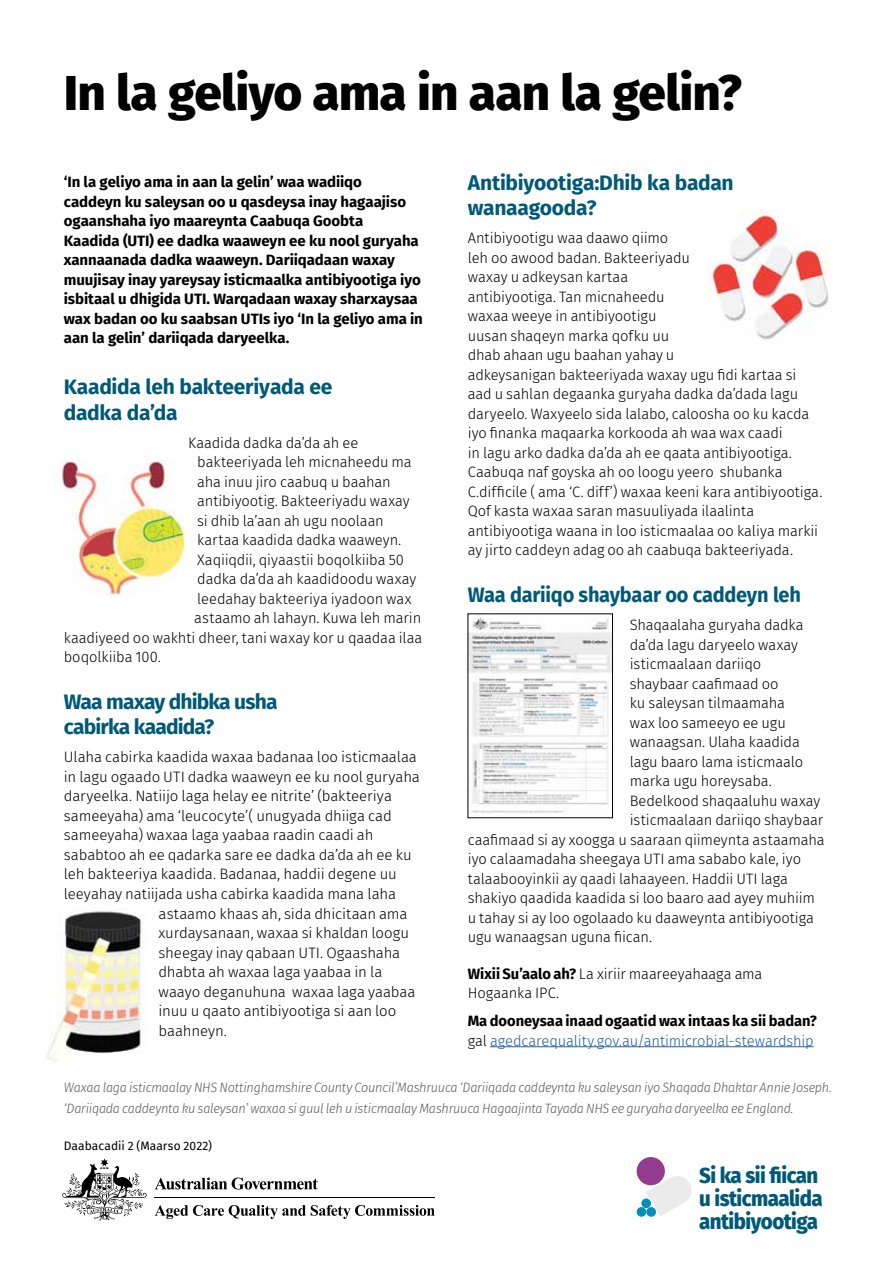
<style>
.page{position:relative;width:893px;height:1263px;background:#fff}
.page>*{position:absolute;margin:0;border:0;box-sizing:border-box;transform-origin:0 0}
.t1{font:800 49.5px "Fira Sans";letter-spacing:-.015em;color:#000}
.t2{font:800 21.9px/23.2px "Fira Sans";letter-spacing:-.025em;color:#005978;scale:.93 1}
.t3{font:700 21px/25.5px "Fira Sans";letter-spacing:-.015em;color:#005978}
.t4{font:700 21px/25.5px "Fira Sans";letter-spacing:-.04em;color:#005978}
.t5{font:700 21px "Fira Sans";letter-spacing:-.015em;color:#005978;scale:.95 1}
.t6{font:300 15px/19.5px "Fira Sans";letter-spacing:-.01em;color:#000}
.t7{font:700 15px/19.5px "Fira Sans";letter-spacing:-.005em;color:#000}
.t8{font:300 15px/19.5px "Fira Sans";letter-spacing:-.01em;color:#215e9e}
.t9{font:italic 300 13.5px/20.7px "Fira Sans";letter-spacing:-.02em;color:#58595b;scale:.94 1}
.t10{font:12px "Fira Sans";letter-spacing:.005em;color:#000}
.s1{font-weight:700}
.s2{font-weight:700;color:#000}
.s3{color:#000}
</style>
<div class="page">
<img style="left:62px;top:460px;width:124px;height:135px">
<img style="left:46px;top:911px;width:99px;height:151px">
<hr style="left:490px;top:1046px;width:324px;height:1px;background:#215e9e">
<img style="left:707px;top:210px;width:122px;height:130px">
<img style="left:470px;top:616px;width:141px;height:198px">
<div style="left:637px;top:1157px;width:28px;height:28px;background:#933b91;border-radius:50%"></div>
<div style="left:637px;top:1207px;width:9px;height:10px;background:#0090b9;border-radius:50%"></div>
<div style="left:641px;top:1198px;width:10px;height:10px;background:#0090b9;border-radius:50%"></div>
<svg style="left:646px;top:1178px;width:37px;height:39px"></svg>
<div style="left:663px;top:1176px;width:29px;height:28px;background:#ebebec;border-radius:50%"></div>
<svg style="left:155px;top:1205px;width:280px;height:14px"></svg>
<svg style="left:155px;top:1177px;width:163px;height:12px"></svg>
<svg style="left:62px;top:1158px;width:85px;height:62px"></svg>
<hr style="left:155px;top:1197px;width:280px;height:1px;background:#000">
<h1 class="t1" style="left:64px;top:50px;width:680px">In la geliyo ama in aan la gelin?</h1>
<h3 class="t3" style="left:468px;top:168px;width:267px">Antibiyootiga:Dhib ka badan wanaagooda?</h3>
<p class="t6" style="left:468px;top:228px;width:356px">Antibiyootigu waa daawo qiimo<br>leh oo awood badan. Bakteeriyadu<br>waxay u adkeysan kartaa<br>antibiyootiga. Tan micnaheedu<br>waxaa weeye in antibiyootigu<br>uusan shaqeyn marka qofku uu<br>dhab ahaan ugu baahan yahay u<br>adkeysanigan bakteeriyada waxay ugu fidi kartaa si aad u sahlan degaanka guryaha dadka da’dada lagu daryeelo. Waxyeelo sida lalabo, caloosha oo ku kacda iyo finanka maqaarka korkooda ah waa wax caadi<br>in lagu arko dadka da’da ah ee qaata antibiyootiga.<br>Caabuqa naf goyska ah oo loogu yeero shubanka C.difficile ( ama ‘C. diff’) waxaa keeni kara antibiyootiga.<br>Qof kasta waxaa saran masuuliyada ilaalinta antibiyootiga waana in loo isticmaalaa oo kaliya markii ay jirto caddeyn adag oo ah caabuqa bakteeriyada.</p>
<h3 class="t5" style="left:468px;top:577px;width:352px">Waa dariiqo shaybaar oo caddeyn leh</h3>
<p class="t6" style="left:630px;top:615px;width:175px">Shaqaalaha guryaha dadka</p>
<p class="t6" style="left:630px;top:634px;width:170px">da’da lagu daryeelo waxay</p>
<p class="t6" style="left:630px;top:654px;width:133px">isticmaalaan dariiqo</p>
<p class="t6" style="left:630px;top:673px;width:150px">shaybaar caafimaad oo</p>
<p class="t6" style="left:630px;top:693px;width:157px">ku saleysan tilmaamaha</p>
<p class="t6" style="left:630px;top:712px;width:158px">wax loo sameeyo ee ugu</p>
<p class="t6" style="left:630px;top:732px;width:172px">wanaagsan. Ulaha kaadida</p>
<p class="t6" style="left:630px;top:751px;width:175px">lagu baaro lama isticmaalo</p>
<p class="t6" style="left:630px;top:771px;width:144px">marka ugu horeysaba.</p>
<p class="t6" style="left:630px;top:790px;width:192px">Bedelkood shaqaaluhu waxay</p>
<p class="t6" style="left:630px;top:810px;width:195px">isticmaalaan dariiqo shaybaar</p>
<p class="t6" style="left:468px;top:829px;width:358px">caafimaad si ay xoogga u saaraan qiimeynta astaamaha</p>
<p class="t6" style="left:468px;top:849px;width:335px">iyo calaamadaha sheegaya UTI ama sababo kale, iyo</p>
<p class="t6" style="left:468px;top:868px;width:322px">talaabooyinkii ay qaadi lahaayeen. Haddii UTI laga</p>
<p class="t6" style="left:468px;top:888px;width:349px">shakiyo qaadida kaadida si loo baaro aad ayey muhiim</p>
<p class="t6" style="left:468px;top:907px;width:348px">u tahay si ay loo ogolaado ku daaweynta antibiyootiga</p>
<p class="t6" style="left:468px;top:927px;width:186px">ugu wanaagsan uguna fiican.</p>
<p class="t6" style="left:468px;top:963px;width:296px"><span class="s1">Wixii Su’aalo ah?</span> La xiriir maareeyahaaga ama<br>Hogaanka IPC.</p>
<p class="t8" style="left:468px;top:1011px;width:351px"><span class="s2">Ma dooneysaa inaad ogaatid wax intaas ka sii badan? </span><span class="s3">gal</span> agedcarequality.gov.au/antimicrobial-stewardship</p>
<p class="t9" style="left:64px;top:1077px;width:819px">Waxaa laga isticmaalay NHS Nottinghamshire County Council’Mashruuca ‘Dariiqada caddeynta ku saleysan iyo Shaqada Dhaktar Annie Joseph. ‘Dariiqada caddeynta ku saleysan’ waxaa si guul leh u isticmaalay Mashruuca Hagaajinta Tayada NHS ee guryaha daryeelka ee England.</p>
<p class="t7" style="left:64px;top:171px;width:361px">‘In la geliyo ama in aan la gelin’ waa wadiiqo caddeyn ku saleysan oo u qasdeysa inay hagaajiso ogaanshaha iyo maareynta Caabuqa Goobta Kaadida (UTI) ee dadka waaweyn ee ku nool guryaha xannaanada dadka waaweyn. Dariiqadaan waxay muujisay inay yareysay isticmaalka antibiyootiga iyo isbitaal u dhigida UTI. Warqadaan waxay sharxaysaa wax badan oo ku saabsan UTIs iyo ‘In la geliyo ama in aan la gelin’ dariiqada daryeelka.</p>
<h3 class="t3" style="left:64px;top:373px;width:270px">Kaadida leh bakteeriyada ee dadka da’da</h3>
<p class="t6" style="left:188px;top:433px;width:171px">Kaadida dadka da’da ah ee</p>
<p class="t6" style="left:197px;top:452px;width:216px">bakteeriyada leh micnaheedu ma</p>
<p class="t6" style="left:197px;top:472px;width:195px">aha inuu jiro caabuq u baahan</p>
<p class="t6" style="left:197px;top:491px;width:214px">antibiyootig. Bakteeriyadu waxay</p>
<p class="t6" style="left:197px;top:511px;width:188px">si dhib la’aan ah ugu noolaan</p>
<p class="t6" style="left:197px;top:530px;width:206px">kartaa kaadida dadka waaweyn.</p>
<p class="t6" style="left:197px;top:550px;width:208px">Xaqiiqdii, qiyaastii boqolkiiba 50</p>
<p class="t6" style="left:197px;top:569px;width:220px">dadka da’da ah kaadidoodu waxay</p>
<p class="t6" style="left:197px;top:589px;width:216px">leedahay bakteeriya iyadoon wax</p>
<p class="t6" style="left:194px;top:608px;width:228px">astaamo ah lahayn. Kuwa leh marin</p>
<p class="t6" style="left:64px;top:628px;width:360px">kaadiyeed oo wakhti dheer, tani waxay kor u qaadaa ilaa</p>
<p class="t6" style="left:64px;top:647px;width:98px">boqolkiiba 100.</p>
<h3 class="t4" style="left:64px;top:687px;width:215px">Waa maxay dhibka usha cabirka kaadida?</h3>
<p class="t6" style="left:64px;top:747px;width:355px">Ulaha cabirka kaadida waxaa badanaa loo isticmaalaa</p>
<p class="t6" style="left:64px;top:767px;width:358px">in lagu ogaado UTI dadka waaweyn ee ku nool guryaha</p>
<p class="t6" style="left:64px;top:786px;width:330px">daryeelka. Natiijo laga helay ee nitrite’ (bakteeriya</p>
<p class="t6" style="left:64px;top:806px;width:330px">sameeyaha) ama ‘leucocyte’( unugyada dhiiga cad</p>
<p class="t6" style="left:64px;top:825px;width:311px">sameeyaha) waxaa laga yaabaa raadin caadi ah</p>
<p class="t6" style="left:64px;top:845px;width:349px">sababtoo ah ee qadarka sare ee dadka da’da ah ee ku</p>
<p class="t6" style="left:64px;top:864px;width:334px">leh bakteeriya kaadida. Badanaa, haddii degene uu</p>
<p class="t6" style="left:64px;top:884px;width:334px">leeyahay natiijada usha cabirka kaadida mana laha</p>
<p class="t6" style="left:158px;top:903px;width:251px">astaamo khaas ah, sida dhicitaan ama</p>
<p class="t6" style="left:158px;top:923px;width:252px">xurdaysanaan, waxaa si khaldan loogu</p>
<p class="t6" style="left:158px;top:942px;width:243px">sheegay inay qabaan UTI. Ogaashaha</p>
<p class="t6" style="left:158px;top:962px;width:225px">dhabta ah waxaa laga yaabaa in la</p>
<p class="t6" style="left:158px;top:981px;width:259px">waayo deganuhuna waxaa laga yaabaa</p>
<p class="t6" style="left:158px;top:1001px;width:239px">inuu u qaato antibiyootiga si aan loo</p>
<p class="t6" style="left:158px;top:1020px;width:70px">baahneyn.</p>
<p class="t10" style="left:64px;top:1137px;width:150px">Daabacadii 2 (Maarso 2022)</p>
<h2 class="t2" style="left:699px;top:1161px;width:134px">Si ka sii fiican u isticmaalida antibiyootiga</h2>
</div>
